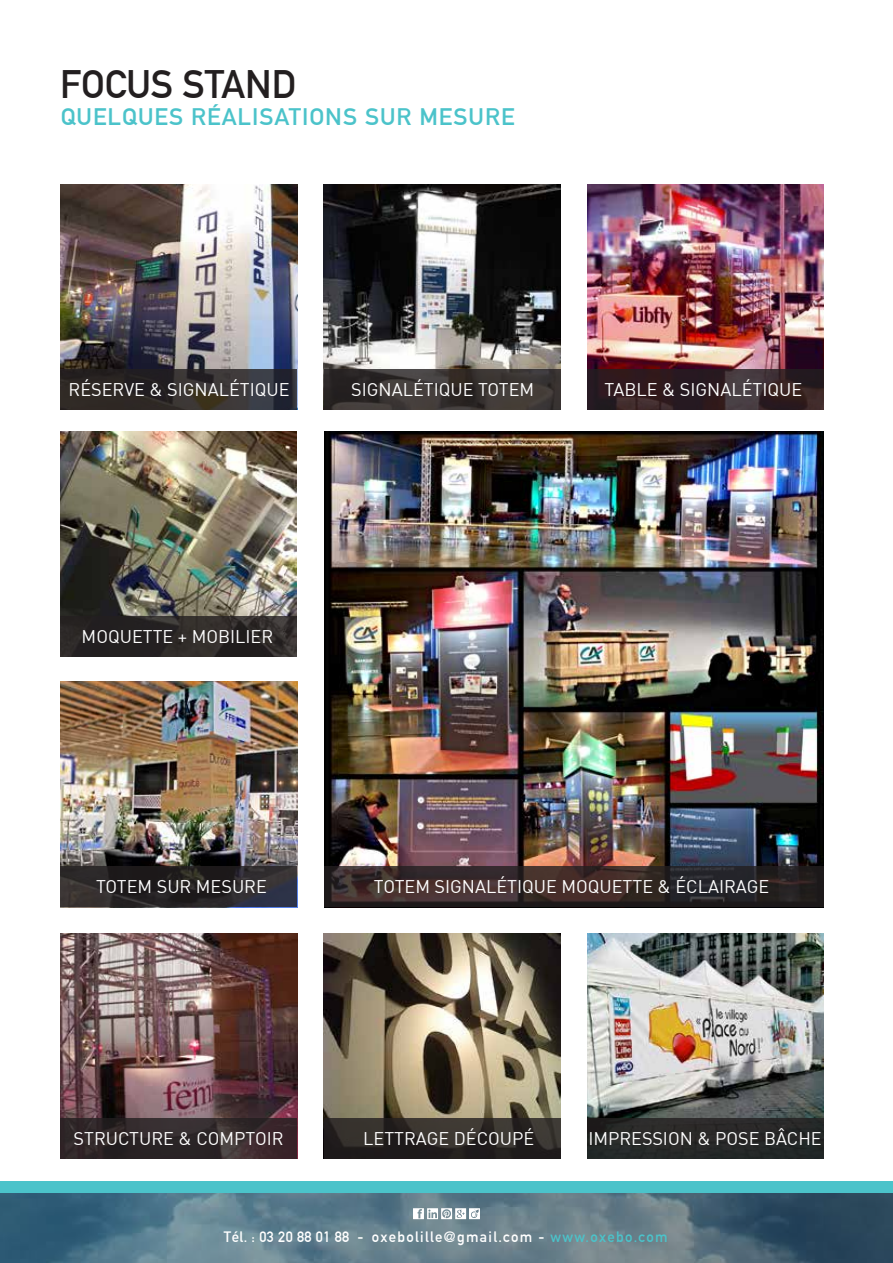
<style>
.page{position:relative;width:893px;height:1263px;background:#fff}
.page>*{position:absolute;margin:0;border:0;box-sizing:border-box;transform-origin:0 0}
.t1{font:700 38.85px "DIN Alternate";color:#231f20}
.t2{font:700 23.4px "DIN Alternate";letter-spacing:.04em;color:#4bc3ca;scale:1.05 1}
.t3{font:18px "DIN";color:#fff}
.t4{font:700 14.7px "DIN Alternate";letter-spacing:.09em;color:#fff}
.s1{color:#4bc3ca}
</style>
<div class="page">
<svg style="left:0;top:1192px;width:893px;height:71px;background:#537282"></svg>
<div style="left:0;top:1180px;width:893px;height:12px;background:#4bc3ca"></div>
<svg style="left:413px;top:1208px;width:67px;height:11px"></svg>
<img style="left:60px;top:184px;width:237px;height:185px">
<img style="left:324px;top:184px;width:236px;height:185px">
<img style="left:587px;top:184px;width:237px;height:185px">
<img style="left:60px;top:431px;width:237px;height:185px">
<img style="left:60px;top:682px;width:237px;height:184px">
<img style="left:324px;top:431px;width:500px;height:435px">
<svg style="left:60px;top:369px;width:237px;height:41px;background:#302c2c"></svg>
<svg style="left:60px;top:616px;width:237px;height:41px;background:#2b2726"></svg>
<svg style="left:60px;top:866px;width:237px;height:41px;background:#292629"></svg>
<svg style="left:324px;top:866px;width:500px;height:41px;background:#332727"></svg>
<svg style="left:324px;top:369px;width:236px;height:41px;background:#383331"></svg>
<svg style="left:587px;top:369px;width:237px;height:41px;background:#322125"></svg>
<img style="left:60px;top:933px;width:237px;height:185px">
<img style="left:324px;top:933px;width:236px;height:185px">
<img style="left:587px;top:933px;width:237px;height:185px">
<svg style="left:60px;top:1118px;width:237px;height:41px;background:#32282a"></svg>
<svg style="left:324px;top:1118px;width:236px;height:41px;background:#2c2825"></svg>
<div style="left:587px;top:1118px;width:237px;height:41px;background:#272928"></div>
<h1 class="t1" style="left:60px;top:55px;width:238px">FOCUS STAND</h1>
<p class="t2" style="left:61px;top:99px;width:434px">QUELQUES RÉALISATIONS SUR MESURE</p>
<p class="t3" style="left:69px;top:378px;width:223px">RÉSERVE &amp; SIGNALÉTIQUE</p>
<p class="t3" style="left:351px;top:378px;width:185px">SIGNALÉTIQUE TOTEM</p>
<p class="t3" style="left:605px;top:378px;width:199px">TABLE &amp; SIGNALÉTIQUE</p>
<p class="t3" style="left:82px;top:625px;width:193px">MOQUETTE + MOBILIER</p>
<p class="t3" style="left:96px;top:875px;width:172px">TOTEM SUR MESURE</p>
<p class="t3" style="left:374px;top:875px;width:397px">TOTEM SIGNALÉTIQUE MOQUETTE &amp; ÉCLAIRAGE</p>
<p class="t3" style="left:74px;top:1127px;width:211px">STRUCTURE &amp; COMPTOIR</p>
<p class="t3" style="left:363px;top:1127px;width:172px">LETTRAGE DÉCOUPÉ</p>
<p class="t3" style="left:588px;top:1127px;width:235px">IMPRESSION &amp; POSE BÂCHE</p>
<p class="t4" style="left:224px;top:1226px;width:445px">Tél. : 03 20 88 01 88 - oxebolille@gmail.com - <span class="s1">www.oxebo.com</span></p>
</div>
